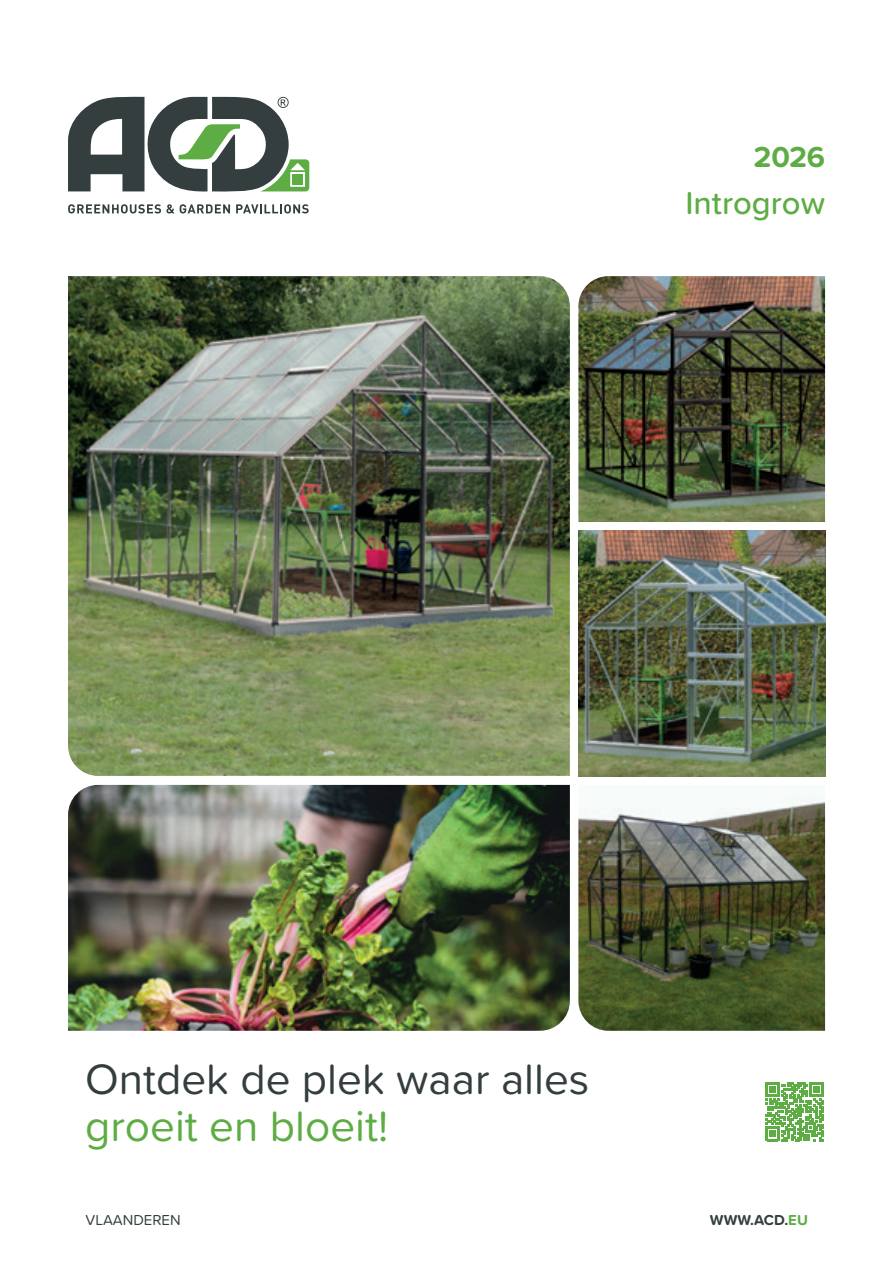
<style>
.page{position:relative;width:893px;height:1263px;background:#fff}
.page>*{position:absolute;margin:0;border:0;box-sizing:border-box;transform-origin:0 0}
.t1{font:44.1px "Proxima Soft";color:#343e3f}
.t2{font:44.1px "Proxima Soft";color:#5eac44}
.t3{font:500 32.85px "Proxima Soft";color:#5eac44}
.t4{font:700 30px "Proxima Soft";color:#5eac44}
.t5{font:15px "Proxima Soft";color:#343e3f}
.t6{font:700 15px "Proxima Soft";color:#343e3f}
.s1{color:#5eac44}
</style>
<div class="page">
<svg style="left:68px;top:204px;width:162px;height:9px"></svg>
<svg style="left:236px;top:204px;width:73px;height:9px"></svg>
<svg style="left:68px;top:97px;width:241px;height:95px"></svg>
<img style="left:68px;top:785px;width:502px;height:246px">
<img style="left:578px;top:796px;width:247px;height:235px">
<img style="left:68px;top:276px;width:502px;height:500px">
<img style="left:578px;top:530px;width:247px;height:246px">
<img style="left:578px;top:276px;width:247px;height:246px">
<svg style="left:765px;top:1082px;width:59px;height:59px"></svg>
<p class="t4" style="left:754px;top:134px;width:73px">2026</p>
<p class="t3" style="left:685px;top:178px;width:141px">Introgrow</p>
<p class="t1" style="left:85px;top:1046px;width:506px">Ontdek de plek waar alles</p>
<p class="t2" style="left:85px;top:1093px;width:305px">groeit en bloeit!</p>
<p class="t5" style="left:86px;top:1209px;width:97px">VLAANDEREN</p>
<p class="t6" style="left:710px;top:1209px;width:99px">WWW.ACD.<span class="s1">EU</span></p>
</div>
